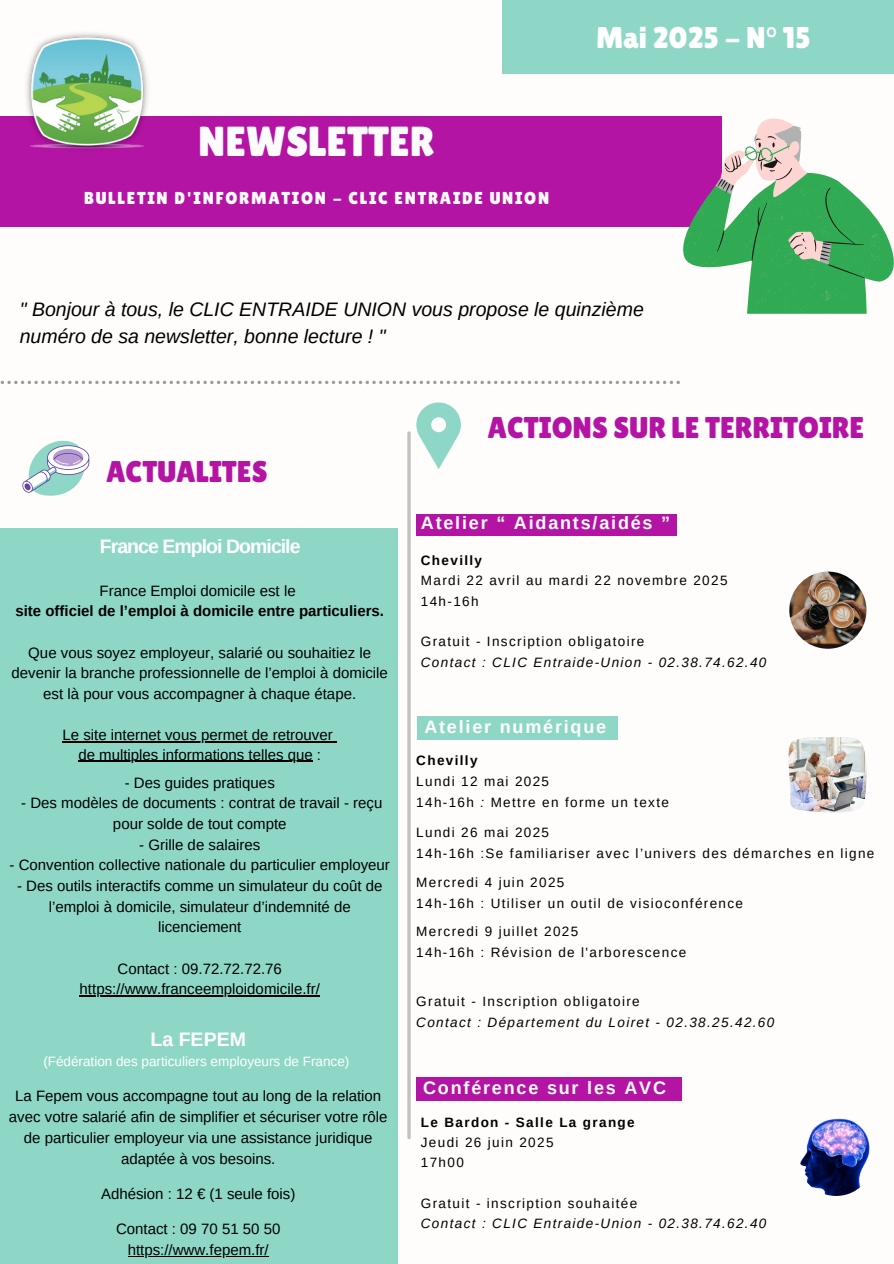
<style>
.page{position:relative;width:894px;height:1264px;background:#fff}
.page>*{position:absolute;margin:0;border:0;box-sizing:border-box;transform-origin:0 0}
.t1{font:41.85px "Lilita One";color:#fcfcfc}
.t2{font:30px "Lilita One";color:#b414a4}
.t3{font:30px "Lilita One";color:#fff}
.t4{font:italic 19.5px/27px "Arimo";color:#000}
.t5{font:700 19.5px "Arimo";letter-spacing:-.05em;color:#fff}
.t6{font:700 18px "Arimo";letter-spacing:.1em;color:#fff}
.t7{font:17.25px "Lilita One";letter-spacing:.1em;color:#fcfcfc}
.t8{font:15px/20.7px "Arimo";color:#000;text-align:center}
.t9{font:700 15px "Arimo";color:#000}
.t10{font:13.5px "Arimo";letter-spacing:.1em;color:#000}
.t11{font:italic 13.5px "Arimo";letter-spacing:.1em;color:#000}
.t12{font:13.5px "Arimo";color:#fff}
.t13{font:700 13.5px "Arimo";letter-spacing:.1em;color:#000}
.s1{font-style:italic}
</style>
<div class="page">
<div style="left:0;top:0;width:893px;height:1263px;background:#fffdfb"></div>
<div style="left:0;top:117px;width:721px;height:110px;background:#b414a4"></div>
<img style="left:0;top:33px;width:177px;height:116px">
<svg style="left:675px;top:116px;width:218px;height:198px"></svg>
<div style="left:502px;top:0;width:391px;height:74px;background:#8ed7c7"></div>
<svg style="left:416px;top:402px;width:45px;height:67px"></svg>
<div style="left:0;top:528px;width:398px;height:735px;background:#8ed7c7"></div>
<hr style="left:407px;top:433px;width:3px;height:704px;background:#c4c1bd">
<svg style="left:1px;top:381px;width:678px;height:3px"></svg>
<svg style="left:22px;top:441px;width:67px;height:54px"></svg>
<div style="left:417px;top:716px;width:200px;height:23px;background:#8ed7c7"></div>
<div style="left:416px;top:1076px;width:266px;height:24px;background:#b414a4"></div>
<img style="left:788px;top:737px;width:78px;height:76px">
<hr style="left:128px;top:1256px;width:140px;height:1px;background:#000">
<hr style="left:62px;top:741px;width:271px;height:1px;background:#000">
<hr style="left:78px;top:760px;width:235px;height:2px;background:#000">
<hr style="left:80px;top:995px;width:240px;height:1px;background:#000">
<img style="left:797px;top:1116px;width:77px;height:79px;border-radius:50%">
<div style="left:416px;top:514px;width:260px;height:21px;background:#b414a4"></div>
<img style="left:789px;top:571px;width:77px;height:77px;border-radius:50%">
<p class="t1" style="left:198px;top:117px;width:238px">NEWSLETTER</p>
<p class="t7" style="left:84px;top:188px;width:467px">BULLETIN D'INFORMATION - CLIC ENTRAIDE UNION</p>
<p class="t3" style="left:596px;top:20px;width:216px">Mai 2025 - N° 15</p>
<p class="t4" style="left:20px;top:295px;width:625px">" Bonjour à tous, le CLIC ENTRAIDE UNION vous propose le quinzième numéro de sa newsletter, bonne lecture ! "</p>
<p class="t2" style="left:106px;top:454px;width:163px">ACTUALITES</p>
<h3 class="t5" style="left:100px;top:535px;width:202px">France Emploi Domicile</h3>
<p class="t8" style="left:100px;top:580px;width:197px">France Emploi domicile est le</p>
<h4 class="t9" style="left:15px;top:602px;width:370px">site officiel de l’emploi à domicile entre particuliers.</h4>
<p class="t8" style="left:12px;top:642px;width:377px">Que vous soyez employeur, salarié ou souhaitiez le devenir la branche professionnelle de l’emploi à domicile est là pour vous accompagner à chaque étape.</p>
<p class="t8" style="left:62px;top:724px;width:272px">Le site internet vous permet de retrouver</p>
<p class="t8" style="left:78px;top:744px;width:244px">de multiples informations telles que :</p>
<p class="t8" style="left:125px;top:772px;width:152px">- Des guides pratiques</p>
<p class="t8" style="left:21px;top:792px;width:362px">- Des modèles de documents : contrat de travail - reçu pour solde de tout compte</p>
<p class="t8" style="left:139px;top:834px;width:122px">- Grille de salaires</p>
<h4 class="t8" style="left:10px;top:854px;width:382px">- Convention collective nationale du particulier employeur</h4>
<p class="t8" style="left:17px;top:875px;width:367px">- Des outils interactifs comme un simulateur du coût de l’emploi à domicile, simulateur d’indemnité de licenciement</p>
<p class="t8" style="left:117px;top:957px;width:166px">Contact : 09.72.72.72.76</p>
<p class="t8" style="left:80px;top:978px;width:242px">https://www.franceemploidomicile.fr/</p>
<h3 class="t5" style="left:150px;top:1028px;width:97px">La FEPEM</h3>
<p class="t12" style="left:43px;top:1053px;width:307px">(Fédération des particuliers employeurs de France)</p>
<h4 class="t8" style="left:9px;top:1085px;width:380px">La Fepem vous accompagne tout au long de la relation avec votre salarié afin de simplifier et sécuriser votre rôle de particulier employeur via une assistance juridique adaptée à vos besoins.</h4>
<p class="t8" style="left:101px;top:1183px;width:196px">Adhésion : 12 € (1 seule fois)</p>
<p class="t8" style="left:116px;top:1218px;width:166px">Contact : 09 70 51 50 50</p>
<p class="t8" style="left:128px;top:1239px;width:142px">https://www.fepem.fr/</p>
<h2 class="t2" style="left:487px;top:410px;width:378px">ACTIONS SUR LE TERRITOIRE</h2>
<p class="t6" style="left:421px;top:512px;width:251px">Atelier “ Aidants/aidés ”</p>
<p class="t13" style="left:421px;top:553px;width:63px">Chevilly</p>
<p class="t10" style="left:421px;top:573px;width:308px">Mardi 22 avril au mardi 22 novembre 2025</p>
<p class="t10" style="left:421px;top:593px;width:59px">14h-16h</p>
<p class="t10" style="left:421px;top:634px;width:225px">Gratuit - Inscription obligatoire</p>
<p class="t11" style="left:421px;top:654px;width:347px">Contact : CLIC Entraide-Union - 02.38.74.62.40</p>
<h1 class="t6" style="left:424px;top:716px;width:183px">Atelier numérique</h1>
<p class="t13" style="left:416px;top:752px;width:63px">Chevilly</p>
<p class="t10" style="left:416px;top:773px;width:134px">Lundi 12 mai 2025</p>
<p class="t10" style="left:416px;top:794px;width:254px">14h-16h <span class="s1">:</span> Mettre en forme un texte</p>
<p class="t10" style="left:416px;top:824px;width:134px">Lundi 26 mai 2025</p>
<p class="t10" style="left:416px;top:845px;width:459px">14h-16h :Se familiariser avec l’univers des démarches en ligne</p>
<p class="t10" style="left:416px;top:875px;width:150px">Mercredi 4 juin 2025</p>
<p class="t10" style="left:416px;top:896px;width:328px">14h-16h : Utiliser un outil de visioconférence</p>
<p class="t10" style="left:416px;top:924px;width:163px">Mercredi 9 juillet 2025</p>
<p class="t10" style="left:416px;top:945px;width:271px">14h-16h : Révision de l'arborescence</p>
<p class="t10" style="left:416px;top:993px;width:225px">Gratuit - Inscription obligatoire</p>
<p class="t11" style="left:416px;top:1014px;width:359px">Contact : Département du Loiret - 02.38.25.42.60</p>
<p class="t6" style="left:423px;top:1078px;width:244px">Conférence sur les AVC</p>
<h6 class="t13" style="left:421px;top:1114px;width:215px">Le Bardon - Salle La grange</h6>
<p class="t10" style="left:421px;top:1134px;width:134px">Jeudi 26 juin 2025</p>
<h5 class="t10" style="left:421px;top:1154px;width:44px">17h00</h5>
<p class="t10" style="left:421px;top:1195px;width:218px">Gratuit - inscription souhaitée</p>
<p class="t11" style="left:421px;top:1215px;width:347px">Contact : CLIC Entraide-Union - 02.38.74.62.40</p>
</div>
